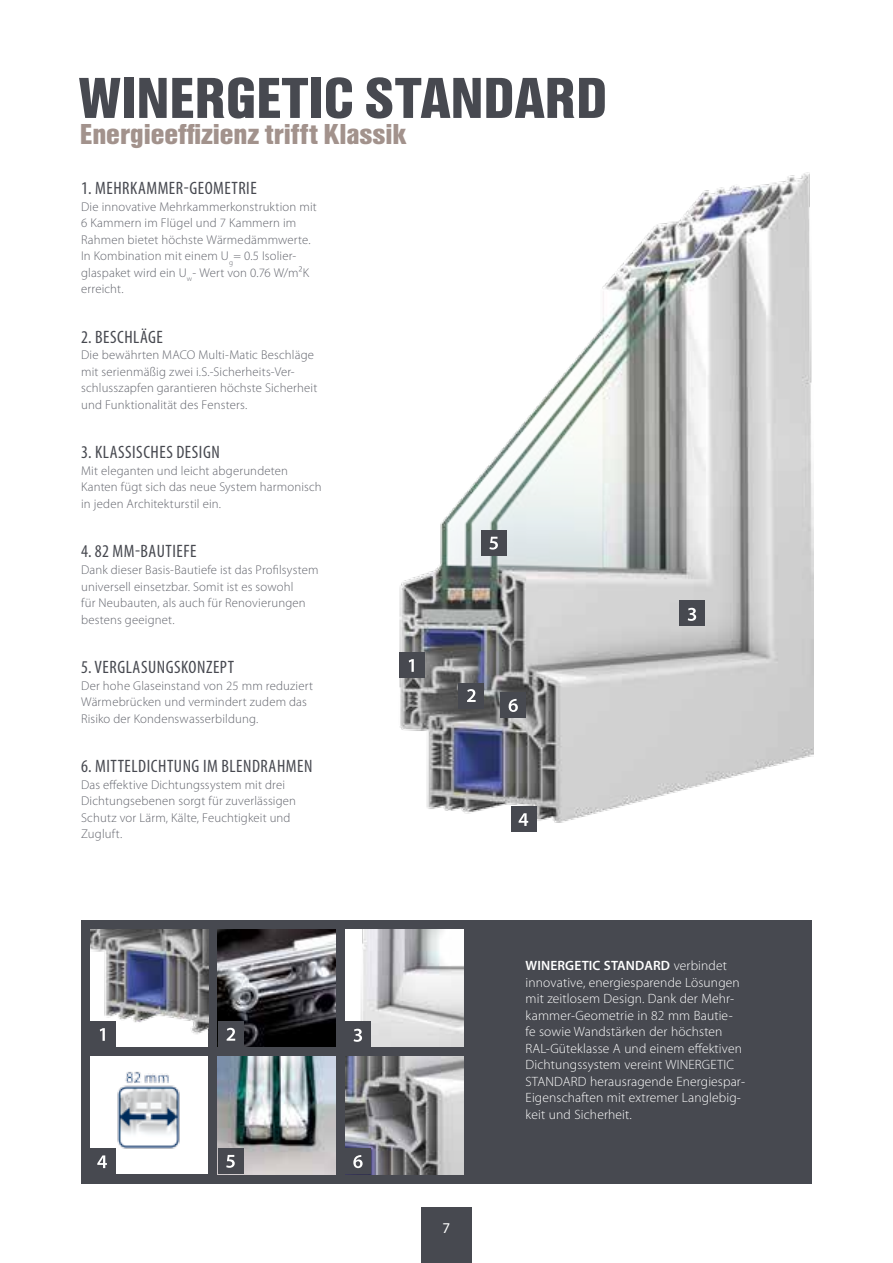
<style>
.page{position:relative;width:893px;height:1263px;background:#fff}
.page>*{position:absolute;margin:0;border:0;box-sizing:border-box;transform-origin:0 0}
.t1{font:60px "Nimbus San TOT Bla Con";letter-spacing:-.005em;color:#474950}
.t2{font:30px "Nimbus San TOT Bla Con";letter-spacing:-.005em;color:#a2928c}
.t3{font:condensed 18px "Myriad Pro";letter-spacing:.03em;color:#474950}
.t4{font:15px "Myriad Pro";color:#fff}
.t5{font:300 13.5px/16.5px "Myriad Pro";letter-spacing:.01em;color:#fff}
.t6{font:300 12.75px/16.5px "Myriad Pro";letter-spacing:.01em;color:#63656d}
.s1{font-weight:600}
</style>
<div class="page">
<img style="left:382px;top:172px;width:431px;height:1091px">
<div style="left:679px;top:600px;width:26px;height:26px;background:#474950"></div>
<svg style="left:688px;top:608px;width:8px;height:13px"></svg>
<div style="left:500px;top:692px;width:26px;height:26px;background:#474950"></div>
<svg style="left:509px;top:699px;width:9px;height:13px"></svg>
<div style="left:399px;top:652px;width:26px;height:26px;background:#474950"></div>
<svg style="left:409px;top:659px;width:5px;height:13px"></svg>
<div style="left:458px;top:683px;width:26px;height:25px;background:#474950"></div>
<svg style="left:467px;top:689px;width:9px;height:13px"></svg>
<div style="left:511px;top:806px;width:26px;height:26px;background:#474950"></div>
<svg style="left:519px;top:813px;width:9px;height:13px"></svg>
<div style="left:481px;top:530px;width:26px;height:26px;background:#474950"></div>
<svg style="left:489px;top:537px;width:9px;height:13px"></svg>
<div style="left:82px;top:920px;width:730px;height:263px;background:#474950"></div>
<img style="left:90px;top:929px;width:118px;height:118px">
<img style="left:218px;top:929px;width:118px;height:118px">
<img style="left:345px;top:929px;width:118px;height:118px">
<div style="left:90px;top:1021px;width:26px;height:26px;background:#474950"></div>
<svg style="left:100px;top:1028px;width:5px;height:13px"></svg>
<div style="left:90px;top:1057px;width:118px;height:117px;background:#fff"></div>
<img style="left:218px;top:1057px;width:118px;height:117px">
<img style="left:345px;top:1057px;width:118px;height:117px">
<div style="left:218px;top:1021px;width:25px;height:26px;background:#474950"></div>
<svg style="left:227px;top:1028px;width:8px;height:13px"></svg>
<div style="left:345px;top:1021px;width:26px;height:26px;background:#474950"></div>
<svg style="left:354px;top:1029px;width:8px;height:13px"></svg>
<div style="left:345px;top:1149px;width:26px;height:25px;background:#474950"></div>
<svg style="left:353px;top:1155px;width:10px;height:13px"></svg>
<div style="left:90px;top:1149px;width:26px;height:25px;background:#474950"></div>
<svg style="left:97px;top:1155px;width:10px;height:13px"></svg>
<div style="left:218px;top:1149px;width:25px;height:25px;background:#474950"></div>
<svg style="left:226px;top:1155px;width:9px;height:13px"></svg>
<img style="left:104px;top:1071px;width:76px;height:78px">
<h1 class="t1" style="left:78px;top:64px;width:531px">WINERGETIC STANDARD</h1>
<h2 class="t2" style="left:80px;top:117px;width:328px">Energieeffizienz trifft Klassik</h2>
<h3 class="t3" style="left:81px;top:178px;width:177px">1. MEHRKAMMER-GEOMETRIE</h3>
<p class="t6" style="left:81px;top:199px;width:237px">Die innovative Mehrkammerkonstruktion mit 6 Kammern im Flügel und 7 Kammern im Rahmen bietet höchste Wärmedämmwerte.<br>In Kombination mit einem U<sub>g</sub>= 0.5 Isolier&shy;glaspaket wird ein U<sub>w</sub>- Wert von 0.76 W/m²K erreicht.</p>
<h3 class="t3" style="left:81px;top:326px;width:83px">2. BESCHLÄGE</h3>
<p class="t6" style="left:81px;top:347px;width:238px">Die bewährten MACO Multi-Matic Beschläge mit serienmäßig zwei i.S.-Sicherheits-Ver&shy;schlusszapfen garantieren höchste Sicherheit und Funktionalität des Fensters.</p>
<h3 class="t3" style="left:81px;top:442px;width:140px">3. KLASSISCHES DESIGN</h3>
<p class="t6" style="left:81px;top:463px;width:242px">Mit eleganten und leicht abgerundeten<br>Kanten fügt sich das neue System harmonisch in jeden Architekturstil ein.</p>
<h3 class="t3" style="left:81px;top:541px;width:117px">4. 82 MM-BAUTIEFE</h3>
<p class="t6" style="left:81px;top:562px;width:239px">Dank dieser Basis-Bautiefe ist das Profilsystem universell einsetzbar. Somit ist es sowohl<br>für Neubauten, als auch für Renovierungen bestens geeignet.</p>
<h3 class="t3" style="left:81px;top:656px;width:154px">5. VERGLASUNGSKONZEPT</h3>
<p class="t6" style="left:81px;top:677px;width:233px">Der hohe Glaseinstand von 25 mm reduziert<br>Wärmebrücken und vermindert zudem das<br>Risiko der Kondenswasserbildung.</p>
<h3 class="t3" style="left:81px;top:755px;width:233px">6. MITTELDICHTUNG IM BLENDRAHMEN</h3>
<p class="t6" style="left:81px;top:776px;width:216px">Das effektive Dichtungssystem mit drei Dichtungsebenen sorgt für zuverlässigen Schutz vor Lärm, Kälte, Feuchtigkeit und Zugluft.</p>
<p class="t4" style="left:443px;top:1219px;width:9px">7</p>
<p class="t5" style="left:526px;top:957px;width:221px"><span class="s1">WINERGETIC STANDARD</span> verbindet innovative, energiesparende Lösungen mit zeitlosem Design. Dank der Mehr&shy;kammer-Geometrie in 82 mm Bautie&shy;fe sowie Wandstärken der höchsten RAL-Güteklasse A und einem effektiven Dichtungssystem vereint WINERGETIC STANDARD herausragende Energiespar-Eigenschaften mit extremer Langlebig&shy;keit und Sicherheit.</p>
</div>
